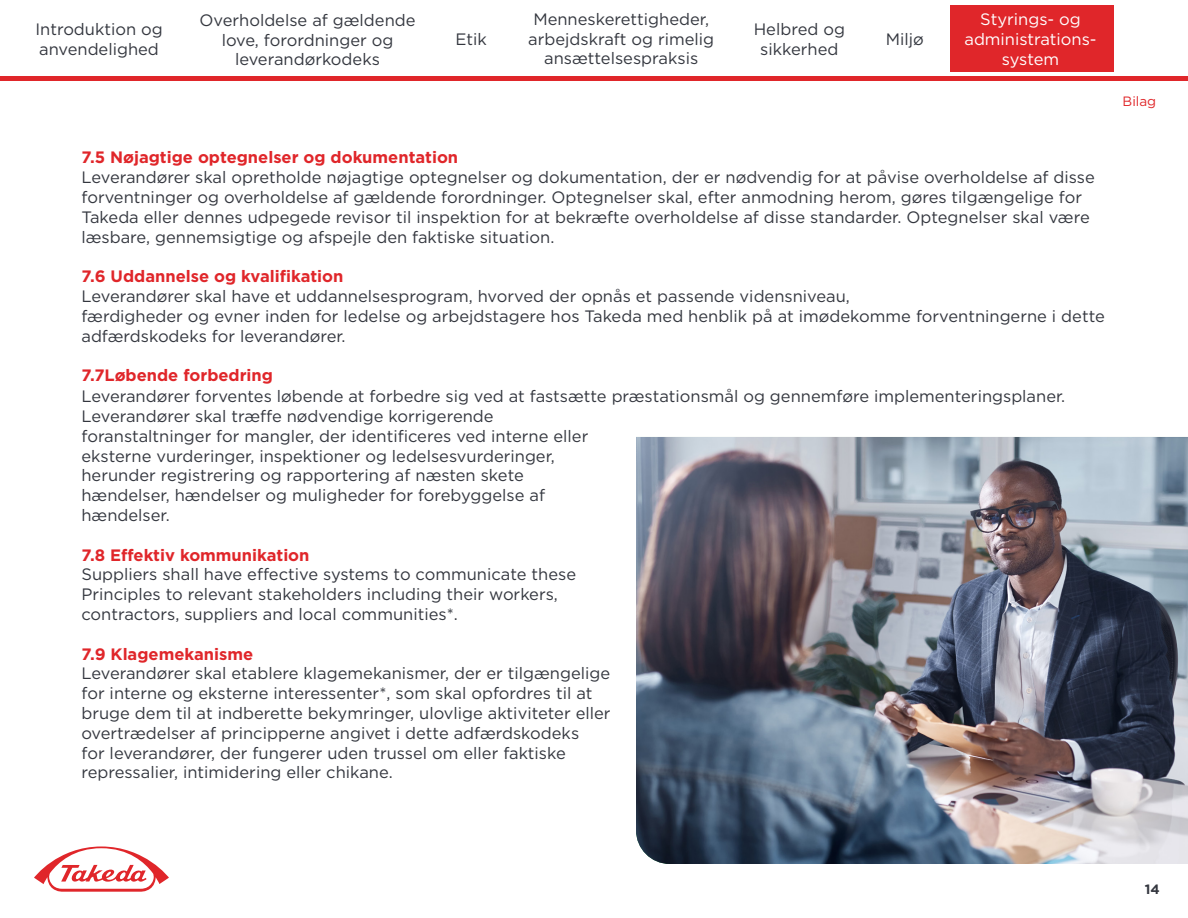
<style>
.page{position:relative;width:1188px;height:918px;background:#fff}
.page>*{position:absolute;margin:0;border:0;box-sizing:border-box;transform-origin:0 0}
.t1{font:16.5px/19.8px "Gotham";color:#34373f}
.t2{font:700 16.5px "Gotham";color:#e0262a}
.t3{font:16.5px/19.8px "Gotham";color:#fff;text-align:center}
.t4{font:13.5px "Gotham";color:#e02629}
.t5{font:700 13.5px "Gotham";color:#34373f}
</style>
<div class="page">
<div style="left:950px;top:5px;width:163px;height:67px;background:#e0262a"></div>
<svg style="left:34px;top:846px;width:135px;height:46px"></svg>
<hr style="left:0;top:77px;width:1188px;height:4px;background:#e0262a">
<img style="left:636px;top:437px;width:552px;height:427px">
<p class="t1" style="left:35px;top:19px;width:129px">Introduktion og anvendelighed</p>
<p class="t1" style="left:200px;top:10px;width:218px;text-align:center">Overholdelse af gældende love, forordninger og leverandørkodeks</p>
<p class="t1" style="left:455px;top:29px;width:33px">Etik</p>
<p class="t1" style="left:528px;top:9px;width:188px;text-align:center">Menneskerettigheder, arbejdskraft og rimelig ansættelsespraksis</p>
<p class="t1" style="left:754px;top:19px;width:93px;text-align:center">Helbred og sikkerhed</p>
<p class="t1" style="left:886px;top:29px;width:39px">Miljø</p>
<p class="t3" style="left:964px;top:9px;width:134px">Styrings- og administrations&shy;system</p>
<p class="t2" style="left:81px;top:147px;width:378px">7.5 Nøjagtige optegnelser og dokumentation</p>
<p class="t1" style="left:81px;top:167px;width:1015px">Leverandører skal opretholde nøjagtige optegnelser og dokumentation, der er nødvendig for at påvise overholdelse af disse forventninger og overholdelse af gældende forordninger. Optegnelser skal, efter anmodning herom, gøres tilgængelige for Takeda eller dennes udpegede revisor til inspektion for at bekræfte overholdelse af disse standarder. Optegnelser skal være læsbare, gennemsigtige og afspejle den faktiske situation.</p>
<p class="t2" style="left:81px;top:265px;width:264px">7.6 Uddannelse og kvalifikation</p>
<p class="t1" style="left:81px;top:286px;width:1025px">Leverandører skal have et uddannelsesprogram, hvorved der opnås et passende vidensniveau,<br>færdigheder og evner inden for ledelse og arbejdstagere hos Takeda med henblik på at imødekomme forventningerne i dette adfærdskodeks for leverandører.</p>
<p class="t2" style="left:81px;top:364px;width:193px">7.7Løbende forbedring</p>
<p class="t1" style="left:81px;top:386px;width:985px">Leverandører forventes løbende at forbedre sig ved at fastsætte præstationsmål og gennemføre implementeringsplaner.<br>Leverandører skal træffe nødvendige korrigerende<br>foranstaltninger for mangler, der identificeres ved interne eller<br>eksterne vurderinger, inspektioner og ledelsesvurderinger,<br>herunder registrering og rapportering af næsten skete<br>hændelser, hændelser og muligheder for forebyggelse af<br>hændelser.</p>
<p class="t2" style="left:81px;top:544px;width:230px">7.8 Effektiv kommunikation</p>
<p class="t1" style="left:81px;top:564px;width:496px">Suppliers shall have effective systems to communicate these<br>Principles to relevant stakeholders including their workers, contractors, suppliers and local communities*.</p>
<p class="t2" style="left:81px;top:643px;width:173px">7.9 Klagemekanisme</p>
<p class="t1" style="left:81px;top:663px;width:531px">Leverandører skal etablere klagemekanismer, der er tilgængelige for interne og eksterne interessenter*, som skal opfordres til at bruge dem til at indberette bekymringer, ulovlige aktiviteter eller overtrædelser af principperne angivet i dette adfærdskodeks<br>for leverandører, der fungerer uden trussel om eller faktiske repressalier, intimidering eller chikane.</p>
<p class="t4" style="left:1123px;top:92px;width:35px">Bilag</p>
<p class="t5" style="left:1145px;top:880px;width:16px">14</p>
</div>
